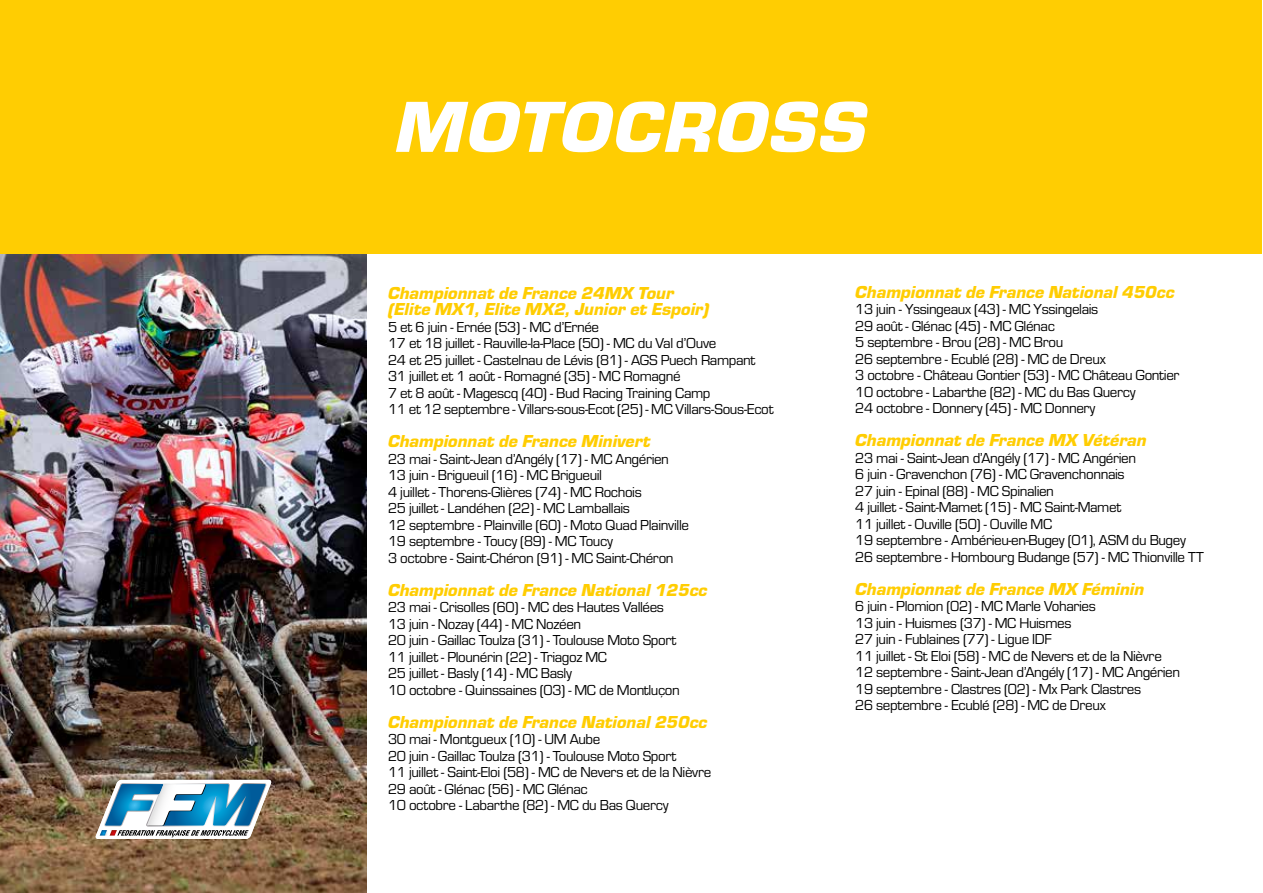
<style>
.page{position:relative;width:1263px;height:893px;background:#fff}
.page>*{position:absolute;margin:0;border:0;box-sizing:border-box;transform-origin:0 0}
.t1{font:italic 900 75px "Eurostile";letter-spacing:.025em;color:#fff}
.t2{font:italic 900 18px/16.5px "Eurostile";color:#ffcd02}
.t3{font:15px/16.5px "Eurostile";letter-spacing:-.025em;color:#000}
</style>
<div class="page">
<img style="left:0;top:254px;width:367px;height:639px">
<img style="left:96px;top:780px;width:175px;height:59px">
<div style="left:0;top:0;width:1262px;height:254px;background:#ffcd02"></div>
<h1 class="t1" style="left:580px;top:62px;width:473px">MOTOCROSS</h1>
<h1 class="t1" style="left:396px;top:73px;width:473px">MOTOCROSS</h1>
<p class="t2" style="left:388px;top:283px;width:323px">Championnat de France 24MX Tour (Elite MX1, Elite MX2, Junior et Espoir)</p>
<p class="t3" style="left:388px;top:318px;width:387px">5 et 6 juin - Ernée (53) - MC d’Ernée<br>17 et 18 juillet - Rauville-la-Place (50) - MC du Val d’Ouve<br>24 et 25 juillet - Castelnau de Lévis (81) - AGS Puech Rampant 31 juillet et 1 août - Romagné (35) - MC Romagné<br>7 et 8 août - Magescq (40) - Bud Racing Training Camp<br>11 et 12 septembre - Villars-sous-Ecot (25) - MC Villars-Sous-Ecot</p>
<p class="t2" style="left:388px;top:432px;width:264px">Championnat de France Minivert</p>
<p class="t3" style="left:388px;top:450px;width:302px">23 mai - Saint-Jean d’Angély (17) - MC Angérien 13 juin - Brigueuil (16) - MC Brigueuil<br>4 juillet - Thorens-Glières (74) - MC Rochois<br>25 juillet - Landéhen (22) - MC Lamballais<br>12 septembre - Plainville (60) - Moto Quad Plainville 19 septembre - Toucy (89) - MC Toucy<br>3 octobre - Saint-Chéron (91) - MC Saint-Chéron</p>
<p class="t2" style="left:388px;top:580px;width:321px">Championnat de France National 125cc</p>
<p class="t3" style="left:388px;top:598px;width:293px">23 mai - Crisolles (60) - MC des Hautes Vallées 13 juin - Nozay (44) - MC Nozéen<br>20 juin - Gaillac Toulza (31) - Toulouse Moto Sport 11 juillet - Plounérin (22) - Triagoz MC<br>25 juillet - Basly (14) - MC Basly<br>10 octobre - Quinssaines (03) - MC de Montluçon</p>
<p class="t2" style="left:388px;top:712px;width:321px">Championnat de France National 250cc</p>
<p class="t3" style="left:388px;top:730px;width:325px">30 mai - Montgueux (10) - UM Aube<br>20 juin - Gaillac Toulza (31) - Toulouse Moto Sport<br>11 juillet - Saint-Eloi (58) - MC de Nevers et de la Nièvre 29 août - Glénac (56) - MC Glénac<br>10 octobre - Labarthe (82) - MC du Bas Quercy</p>
<p class="t2" style="left:855px;top:282px;width:321px">Championnat de France National 450cc</p>
<p class="t3" style="left:855px;top:300px;width:326px">13 juin - Yssingeaux (43) - MC Yssingelais<br>29 août - Glénac (45) - MC Glénac<br>5 septembre - Brou (28) - MC Brou<br>26 septembre - Ecublé (28) - MC de Dreux<br>3 octobre - Château Gontier (53) - MC Château Gontier 10 octobre - Labarthe (82) - MC du Bas Quercy<br>24 octobre - Donnery (45) - MC Donnery</p>
<p class="t2" style="left:855px;top:431px;width:293px">Championnat de France MX Vétéran</p>
<p class="t3" style="left:855px;top:449px;width:350px">23 mai - Saint-Jean d’Angély (17) - MC Angérien<br>6 juin - Gravenchon (76) - MC Gravenchonnais<br>27 juin - Epinal (88) - MC Spinalien<br>4 juillet - Saint-Mamet (15) - MC Saint-Mamet<br>11 juillet - Ouville (50) - Ouville MC<br>19 septembre - Ambérieu-en-Bugey (01), ASM du Bugey 26 septembre - Hombourg Budange (57) - MC Thionville TT</p>
<p class="t2" style="left:855px;top:579px;width:290px">Championnat de France MX Féminin</p>
<p class="t3" style="left:855px;top:597px;width:326px">6 juin - Plomion (02) - MC Marle Voharies<br>13 juin - Huismes (37) - MC Huismes<br>27 juin - Fublaines (77) - Ligue IDF<br>11 juillet - St Eloi (58) - MC de Nevers et de la Nièvre 12 septembre - Saint-Jean d’Angély (17) - MC Angérien 19 septembre - Clastres (02) - Mx Park Clastres<br>26 septembre - Ecublé (28) - MC de Dreux</p>
</div>
